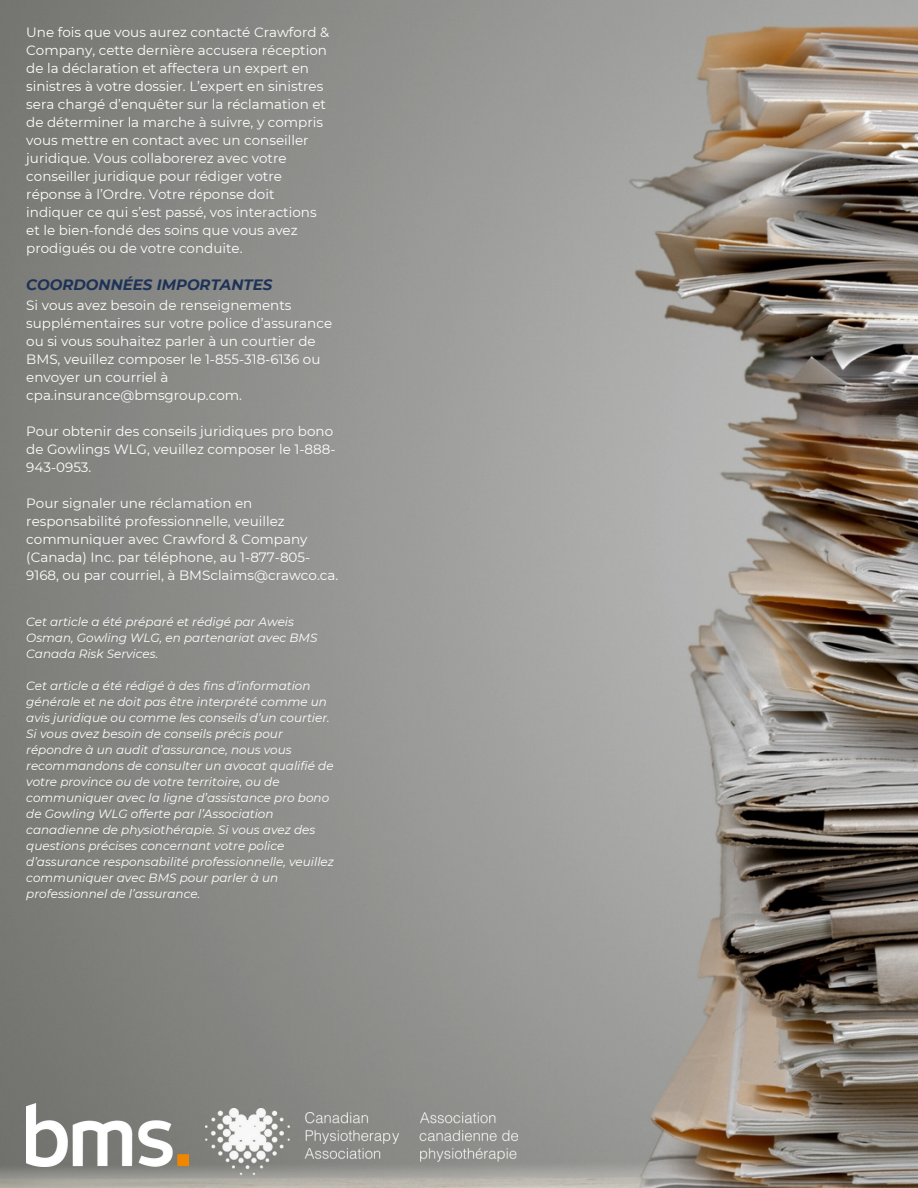
<style>
.page{position:relative;width:918px;height:1188px;background:#fff}
.page>*{position:absolute;margin:0;border:0;box-sizing:border-box;transform-origin:0 0}
.t1{font:italic 700 15px "Montserrat";color:#1e3258}
.t2{font:13.5px/18px "Montserrat";color:#fff}
.t3{font:italic 12px/16px "Montserrat";color:#fff}
</style>
<div class="page">
<img style="left:0;top:0;width:918px;height:1188px">
<img style="left:26px;top:1103px;width:162px;height:63px">
<img style="left:206px;top:1108px;width:311px;height:72px">
<p class="t2" style="left:26px;top:23px;width:304px">Une fois que vous aurez contacté Crawford &amp; Company, cette dernière accusera réception de la déclaration et affectera un expert en sinistres à votre dossier. L’expert en sinistres sera chargé d’enquêter sur la réclamation et de déterminer la marche à suivre, y compris vous mettre en contact avec un conseiller juridique. Vous collaborerez avec votre conseiller juridique pour rédiger votre réponse à l’Ordre. Votre réponse doit indiquer ce qui s’est passé, vos interactions et le bien-fondé des soins que vous avez prodigués ou de votre conduite.</p>
<p class="t1" style="left:26px;top:276px;width:248px">COORDONNÉES IMPORTANTES</p>
<p class="t2" style="left:26px;top:296px;width:307px">Si vous avez besoin de renseignements supplémentaires sur votre police d’assurance ou si vous souhaitez parler à un courtier de BMS, veuillez composer le 1-855-318-6136 ou envoyer un courriel à cpa.insurance@bmsgroup.com.</p>
<p class="t2" style="left:26px;top:422px;width:311px">Pour obtenir des conseils juridiques pro bono de Gowlings WLG, veuillez composer le 1-888-<br>943-0953.</p>
<p class="t2" style="left:26px;top:494px;width:314px">Pour signaler une réclamation en responsabilité professionnelle, veuillez communiquer avec Crawford &amp; Company (Canada) Inc. par téléphone, au 1-877-805- 9168, ou par courriel, à BMSclaims@crawco.ca.</p>
<p class="t3" style="left:26px;top:614px;width:293px">Cet article a été préparé et rédigé par Aweis<br>Osman, Gowling WLG, en partenariat avec BMS<br>Canada Risk Services.</p>
<p class="t3" style="left:26px;top:678px;width:309px">Cet article a été rédigé à des fins d’information générale et ne doit pas être interprété comme un avis juridique ou comme les conseils d’un courtier.<br>Si vous avez besoin de conseils précis pour répondre à un audit d’assurance, nous vous recommandons de consulter un avocat qualifié de votre province ou de votre territoire, ou de communiquer avec la ligne d’assistance pro bono de Gowling WLG offerte par l’Association canadienne de physiothérapie. Si vous avez des questions précises concernant votre police d’assurance responsabilité professionnelle, veuillez communiquer avec BMS pour parler à un professionnel de l’assurance.</p>
</div>
